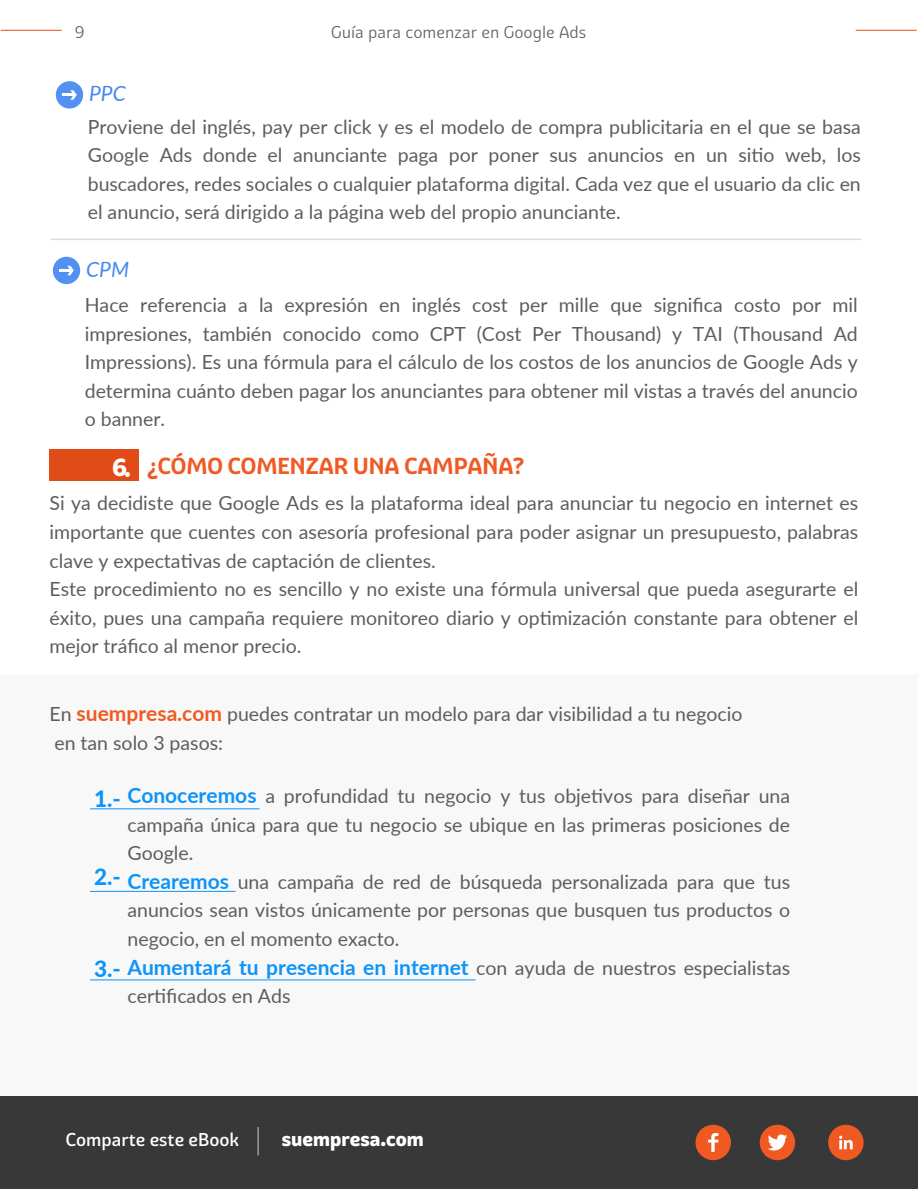
<style>
.page{position:relative;width:918px;height:1190px;background:#fff}
.page>*{position:absolute;margin:0;border:0;box-sizing:border-box;transform-origin:0 0}
.t1{font:700 22.5px "Graviola";color:#f05a25}
.t2{font:800 22.5px "Lato";color:#0d94f9}
.t3{font:italic 21px "Lato";color:#4688f1}
.t4{font:19.5px/28.5px "Lato";color:#5d5d5d}
.t5{font:800 19.5px "Graviola";color:#fff}
.t6{font:500 18px "Graviola";color:#fff}
.t7{font:16.5px "Graviola";color:#64605f}
.s1{font-weight:800;font-size:24px;color:#fff}
.s2{font-weight:700;font-size:21px;color:#f05a22}
.s3{font-weight:700;font-size:21px;color:#0d94f9}
</style>
<div class="page">
<hr style="left:1px;top:30px;width:61px;height:1px;background:#e94e0f">
<hr style="left:856px;top:30px;width:61px;height:1px;background:#e94e0f">
<div style="left:0;top:1095px;width:918px;height:94px;background:#383838"></div>
<div style="left:760px;top:1124px;width:35px;height:36px;background:#f05a22;border-radius:50%"></div>
<svg style="left:768px;top:1134px;width:19px;height:16px"></svg>
<div style="left:828px;top:1124px;width:36px;height:36px;background:#f05a22;border-radius:50%"></div>
<svg style="left:839px;top:1135px;width:14px;height:14px"></svg>
<div style="left:696px;top:1124px;width:35px;height:36px;background:#f05a22;border-radius:50%"></div>
<svg style="left:708px;top:1133px;width:10px;height:18px"></svg>
<hr style="left:257px;top:1126px;width:2px;height:29px;background:#fff">
<hr style="left:51px;top:238px;width:810px;height:2px;background:#ddd">
<div style="left:56px;top:81px;width:27px;height:27px;background:#5290f2;border-radius:50%"></div>
<svg style="left:62px;top:90px;width:15px;height:10px"></svg>
<div style="left:53px;top:257px;width:27px;height:27px;background:#5290f2;border-radius:50%"></div>
<svg style="left:59px;top:266px;width:15px;height:9px"></svg>
<div style="left:50px;top:449px;width:89px;height:32px;background:#e14b17"></div>
<svg style="left:125px;top:472px;width:5px;height:5px"></svg>
<div style="left:0;top:674px;width:918px;height:421px;background:#f8f8f8"></div>
<p class="t7" style="left:75px;top:22px;width:11px">9</p>
<p class="t7" style="left:331px;top:22px;width:257px">Guía para comenzar en Google Ads</p>
<p class="t3" style="left:89px;top:79px;width:38px">PPC</p>
<p class="t4" style="left:88px;top:111px;width:775px;text-align:justify">Proviene del inglés, pay per click y es el modelo de compra publicitaria en el que se basa Google Ads donde el anunciante paga por poner sus anuncios en un sitio web, los buscadores, redes sociales o cualquier plataforma digital. Cada vez que el usuario da clic en el anuncio, será dirigido a la página web del propio anunciante.</p>
<p class="t3" style="left:86px;top:254px;width:45px">CPM</p>
<p class="t4" style="left:85px;top:290px;width:775px;text-align:justify">Hace referencia a la expresión en inglés cost per mille que significa costo por mil impresiones, también conocido como CPT (Cost Per Thousand) y TAI (Thousand Ad Impressions). Es una fórmula para el cálculo de los costos de los anuncios de Google Ads y determina cuánto deben pagar los anunciantes para obtener mil vistas a través del anuncio o banner.</p>
<p class="t1" style="left:112px;top:452px;width:413px"><span class="s1">6</span> ¿CÓMO COMENZAR UNA CAMPAÑA?</p>
<p class="t4" style="left:49px;top:488px;width:810px">Si ya decidiste que Google Ads es la plataforma ideal para anunciar tu negocio en internet es importante que cuentes con asesoría profesional para poder asignar un presupuesto, palabras clave y expectativas de captación de clientes.<br>Este procedimiento no es sencillo y no existe una fórmula universal que pueda asegurarte el éxito, pues una campaña requiere monitoreo diario y optimización constante para obtener el mejor tráfico al menor precio.</p>
<p class="t4" style="left:50px;top:699px;width:695px">En <span class="s2">suempresa.com</span> puedes contratar un modelo para dar visibilidad a tu negocio en tan solo 3 pasos:</p>
<p class="t4" style="left:127px;top:781px;width:664px"><span class="s3">Conoceremos</span> a profundidad tu negocio y tus objetivos para diseñar una campaña única para que tu negocio se ubique en las primeras posiciones de Google.<br><span class="s3">Crearemos</span> una campaña de red de búsqueda personalizada para que tus anuncios sean vistos únicamente por personas que busquen tus productos o negocio, en el momento exacto.<br><span class="s3">Aumentará tu presencia en internet</span> con ayuda de nuestros especialistas certificados en Ads</p>
<p class="t2" style="left:94px;top:781px;width:28px">1.-</p>
<p class="t2" style="left:94px;top:859px;width:28px">2.-</p>
<p class="t2" style="left:94px;top:951px;width:28px">3.-</p>
<p class="t6" style="left:66px;top:1128px;width:175px">Comparte este eBook</p>
<p class="t5" style="left:282px;top:1126px;width:144px">suempresa.com</p>
</div>
